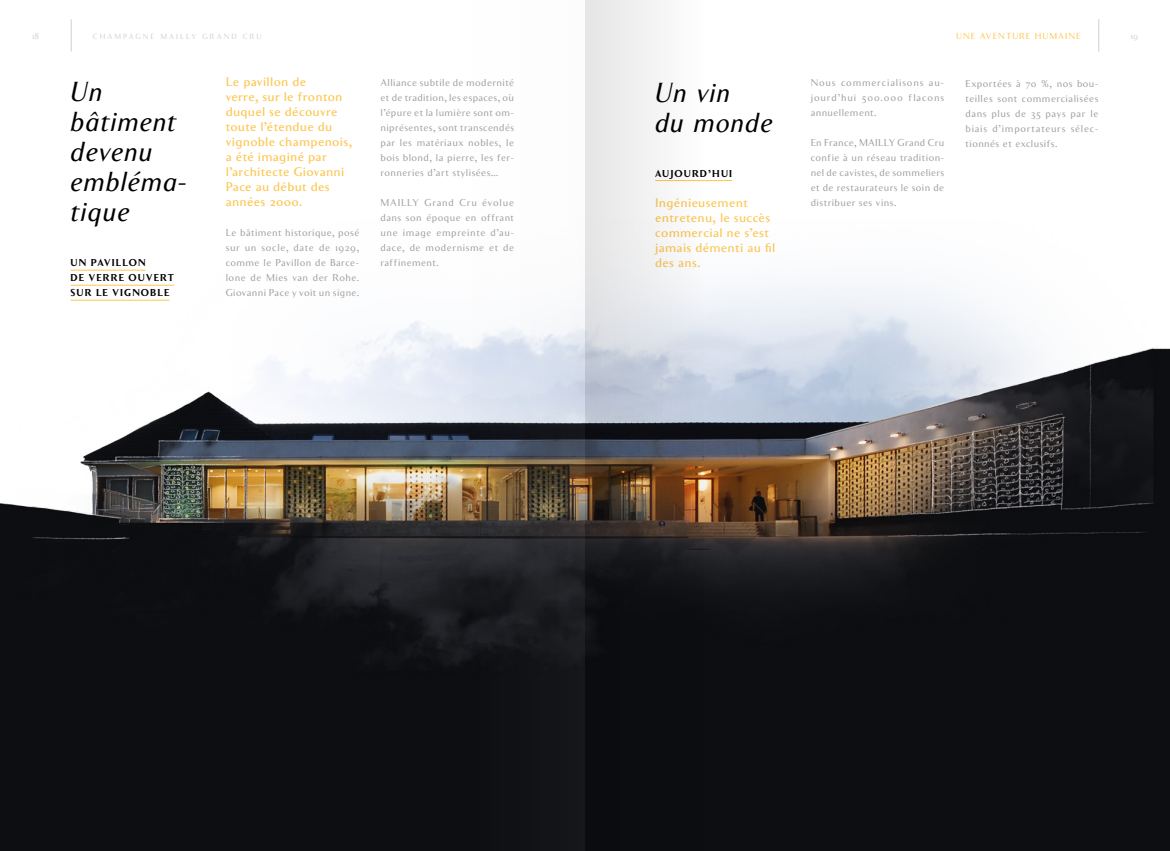
<style>
.page{position:relative;width:1170px;height:851px;background:#fff}
.page>*{position:absolute;margin:0;border:0;box-sizing:border-box;transform-origin:0 0}
.t1{font:italic 27.5px/30px "Clarice";letter-spacing:.015em;color:#000}
.t2{font:500 12.5px/15px "Clarice";letter-spacing:.02em;color:#fdc652}
.t3{font:10px/15px "Clarice";letter-spacing:.045em;color:#9d9d9c;text-align:justify}
.t4{font:700 10px/15px "Clarice";letter-spacing:.115em;color:#000}
.t5{font:8.75px "Clarice";letter-spacing:.115em;color:#fdc652}
.t6{font:8.75px "Clarice";color:#d0d0d0}
.t7{font:7.5px "Clarice";letter-spacing:.265em;color:#d0d0d0}
</style>
<div class="page">
<hr style="left:1098px;top:19px;width:1px;height:33px;background:#d0d0d0">
<hr style="left:71px;top:19px;width:1px;height:33px;background:#d0d0d0">
<hr style="left:655px;top:180px;width:77px;height:1px;background:#fdc652">
<img style="left:0;top:269px;width:1169px;height:581px">
<hr style="left:71px;top:270px;width:75px;height:1px;background:#fdc652">
<hr style="left:71px;top:285px;width:103px;height:1px;background:#fdc652">
<hr style="left:71px;top:300px;width:98px;height:1px;background:#fdc652">
<svg style="left:585px;top:0;width:132px;height:850px"></svg>
<svg style="left:452px;top:269px;width:133px;height:581px;background:#5a5a5b"></svg>
<p class="t5" style="left:956px;top:31px;width:126px">UNE AVENTURE HUMAINE</p>
<p class="t6" style="left:32px;top:31px;width:8px">18</p>
<p class="t7" style="left:93px;top:32px;width:170px">CHAMPAGNE MAILLY GRAND CRU</p>
<p class="t6" style="left:1130px;top:31px;width:9px">19</p>
<h1 class="t1" style="left:71px;top:77px;width:118px">Un bâtiment devenu embléma&shy;tique</h1>
<p class="t4" style="left:71px;top:255px;width:105px">UN PAVILLON<br>DE VERRE OUVERT<br>SUR LE VIGNOBLE</p>
<p class="t2" style="left:226px;top:74px;width:128px">Le pavillon de<br>verre, sur le fronton duquel se découvre toute l’étendue du vignoble champenois, a été imaginé par l’architecte Giovanni<br>Pace au début des années 2000.</p>
<p class="t3" style="left:380px;top:75px;width:135px">Alliance subtile de modernité et de tradition, les espaces, où l’épure et la lumière sont om&shy;niprésentes, sont transcendés par les matériaux nobles, le bois blond, la pierre, les fer&shy;ronneries d’art stylisées…</p>
<p class="t3" style="left:380px;top:195px;width:135px">MAILLY Grand Cru évolue dans son époque en offrant une image empreinte d’au&shy;dace, de modernisme et de raffinement.</p>
<p class="t3" style="left:226px;top:225px;width:135px">Le bâtiment historique, posé sur un socle, date de 1929, comme le Pavillon de Barce&shy;lone de Mies van der Rohe.<br>Giovanni Pace y voit un signe.</p>
<h1 class="t1" style="left:655px;top:77px;width:119px">Un vin<br>du monde</h1>
<p class="t4" style="left:655px;top:166px;width:78px">AUJOURD’HUI</p>
<p class="t2" style="left:655px;top:195px;width:122px">Ingénieusement entretenu, le succès commercial ne s’est jamais démenti au fil des ans.</p>
<p class="t3" style="left:810px;top:75px;width:135px">Nous commercialisons au&shy;jourd’hui 500.000 flacons annuellement.</p>
<p class="t3" style="left:810px;top:135px;width:135px">En France, MAILLY Grand Cru confie à un réseau tradition&shy;nel de cavistes, de sommeliers et de restaurateurs le soin de distribuer ses vins.</p>
<p class="t3" style="left:965px;top:76px;width:134px">Exportées à 70 %, nos bou&shy;teilles sont commercialisées dans plus de 35 pays par le biais d’importateurs sélec&shy;tionnés et exclusifs.</p>
</div>
